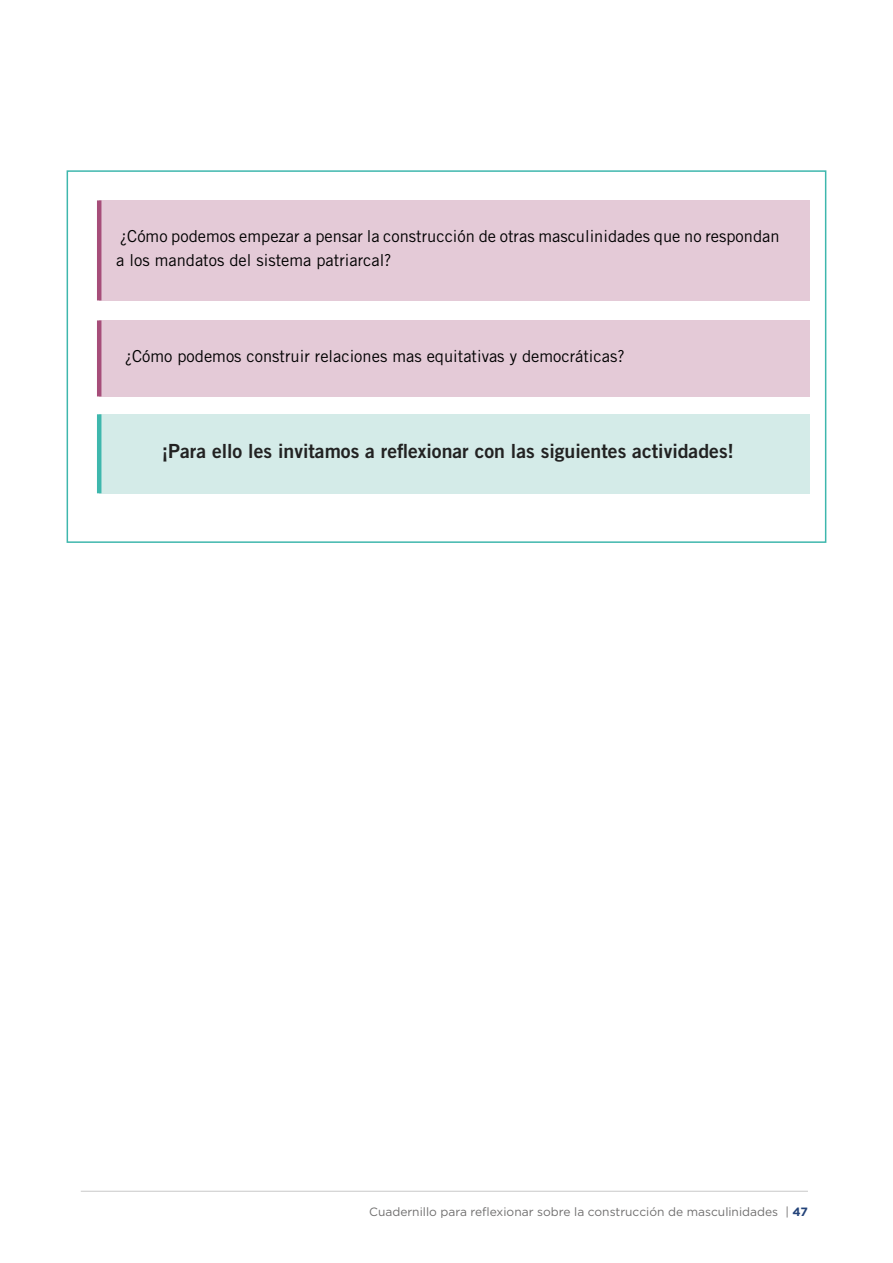
<style>
.page{position:relative;width:893px;height:1263px;background:#fff}
.page>*{position:absolute;margin:0;border:0;box-sizing:border-box;transform-origin:0 0}
.t1{font:19.5px "Trade Gothic LT Std Bd 2";color:#222}
.t2{font:16.5px/24px "Trade Gothic LT Std";color:#000}
.t3{font:12px "Gotham";color:#706f6f}
.s1{font-weight:700;color:#234379}
</style>
<div class="page">
<hr style="left:81px;top:1191px;width:727px;height:1px;background:#c8c8c8">
<div style="left:67px;top:170px;width:759px;height:373px;border:2px solid #3eb7ad"></div>
<div style="left:99px;top:200px;width:710px;height:100px;background:#e4cad7"></div>
<hr style="left:97px;top:200px;width:4px;height:100px;background:#a64d79">
<div style="left:99px;top:320px;width:710px;height:76px;background:#e4cad7"></div>
<hr style="left:97px;top:320px;width:4px;height:76px;background:#a64d79">
<div style="left:99px;top:414px;width:710px;height:79px;background:#d4ebe8"></div>
<hr style="left:97px;top:414px;width:4px;height:79px;background:#3eb7ad">
<p class="t2" style="left:116px;top:224px;width:665px">¿Cómo podemos empezar a pensar la construcción de otras masculinidades que no respondan a los mandatos del sistema patriarcal?</p>
<p class="t2" style="left:125px;top:344px;width:501px">¿Cómo podemos construir relaciones mas equitativas y democráticas?</p>
<p class="t1" style="left:162px;top:439px;width:574px">¡Para ello les invitamos a reflexionar con las siguientes actividades!</p>
<p class="t3" style="left:369px;top:1204px;width:440px">Cuadernillo para reflexionar sobre la construcción de masculinidades | <span class="s1">47</span></p>
</div>
